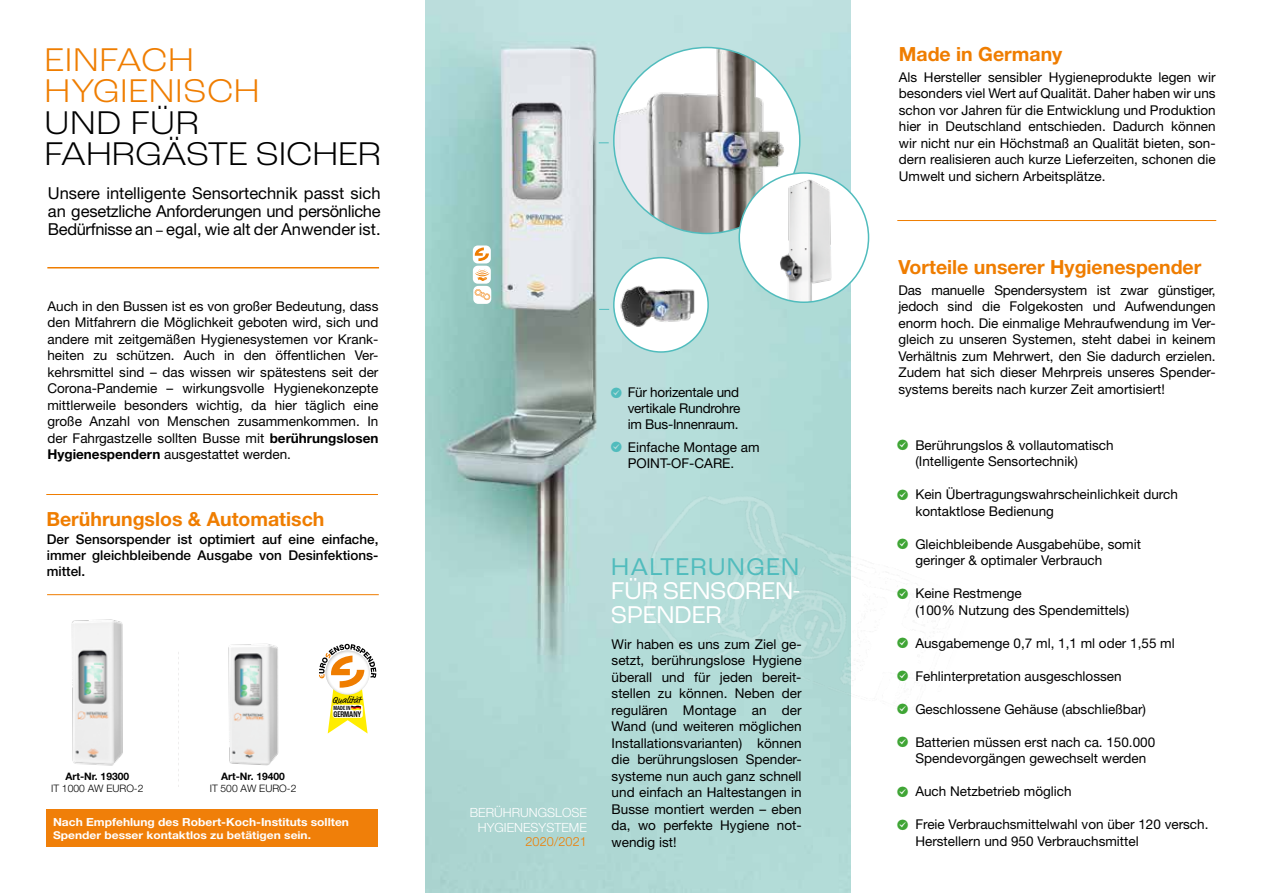
<style>
.page{position:relative;width:1263px;height:893px;background:#fff}
.page>*{position:absolute;margin:0;border:0;box-sizing:border-box;transform-origin:0 0}
.t1{font:300 34.5px/31.5px "Roc Grotesk";letter-spacing:-.02em;color:#000;scale:1.08 1}
.t2{font:300 34.5px/31.5px "Roc Grotesk";color:#ef7d00;scale:1.08 1}
.t3{font:25.5px/24px "Roc Grotesk";letter-spacing:-.025em;color:#fff}
.t4{font:25.5px "Roc Grotesk";letter-spacing:.03em;color:#50bcbd}
.t5{font:700 19.5px "Helvetica Neue LT Std";color:#ef7d00}
.t6{font:16.5px/18px "Helvetica Neue LT Std";letter-spacing:-.02em;color:#000;text-align:justify}
.t7{font:13.5px/16.5px "Helvetica Neue LT Std";color:#000}
.t8{font:500 13.5px/15.9px "Helvetica Neue LT Std";color:#000;text-align:justify}
.t9{font:300 12.6px/14.5px "Helvetica Neue LT Std";color:#fff;text-align:right}
.t10{font:300 12.6px "Helvetica Neue LT Std";letter-spacing:.01em;color:#ef7d00}
.t11{font:700 11.1px "Helvetica Neue LT Std";color:#fff;scale:1.08 1}
.t12{font:700 10.8px "Helvetica Neue LT Std";color:#fff;scale:1.11 1}
.t13{font:300 10.35px "Helvetica Neue LT Std";color:#000}
.t14{font:700 10.35px "Helvetica Neue LT Std";color:#000}
.t15{font:9.75px "Market Pro";color:#000}
.t16{font:500 condensed 8.7px "Roc Grotesk";color:#000}
.t17{font:500 condensed 6.3px "Roc Grotesk";color:#000}
.s1{font-size:13.5px}
.s2{font-weight:700}
</style>
<div class="page">
<img style="left:425px;top:0;width:425px;height:893px">
<img style="left:613px;top:447px;width:305px;height:320px">
<hr style="left:47px;top:267px;width:332px;height:1px;background:#ef7d00">
<hr style="left:46px;top:494px;width:332px;height:1px;background:#ef7d00">
<div style="left:473px;top:286px;width:18px;height:18px;background:#fff;border-radius:5px"></div>
<svg style="left:474px;top:288px;width:17px;height:12px"></svg>
<svg style="left:473px;top:245px;width:18px;height:18px"></svg>
<svg style="left:475px;top:247px;width:14px;height:14px"></svg>
<div style="left:473px;top:266px;width:18px;height:18px;background:#fff;border-radius:5px"></div>
<svg style="left:475px;top:269px;width:15px;height:12px"></svg>
<hr style="left:47px;top:594px;width:332px;height:1px;background:#ef7d00">
<div style="left:46px;top:809px;width:332px;height:38px;background:#f07f09"></div>
<img style="left:71px;top:619px;width:52px;height:147px">
<img style="left:228px;top:643px;width:51px;height:123px">
<hr style="left:897px;top:220px;width:319px;height:1px;background:#ef7d00">
<img style="left:614px;top:48px;width:174px;height:185px">
<div style="left:739px;top:173px;width:129px;height:129px;background:#fff;border-radius:50%"></div>
<img style="left:766px;top:179px;width:81px;height:123px">
<div style="left:614px;top:258px;width:94px;height:94px;background:#fff;border-radius:50%"></div>
<img style="left:614px;top:269px;width:91px;height:73px">
<div style="left:613px;top:257px;width:96px;height:96px;border:2px solid #50bcbd;border-radius:50%"></div>
<svg style="left:319px;top:644px;width:57px;height:89px"></svg>
<svg style="left:897px;top:447px;width:11px;height:3px"></svg>
<svg style="left:897px;top:489px;width:11px;height:11px"></svg>
<svg style="left:897px;top:539px;width:11px;height:10px"></svg>
<svg style="left:897px;top:588px;width:11px;height:11px"></svg>
<svg style="left:897px;top:638px;width:11px;height:10px"></svg>
<svg style="left:897px;top:671px;width:11px;height:10px"></svg>
<svg style="left:897px;top:704px;width:11px;height:10px"></svg>
<svg style="left:897px;top:737px;width:11px;height:10px"></svg>
<svg style="left:611px;top:387px;width:11px;height:11px"></svg>
<svg style="left:611px;top:442px;width:11px;height:10px"></svg>
<h1 class="t2" style="left:44px;top:44px;width:201px">EINFACH<br>HYGIENISCH</h1>
<h1 class="t1" style="left:44px;top:107px;width:314px">UND FÜR<br>FAHRGÄSTE SICHER</h1>
<p class="t6" style="left:48px;top:184px;width:334px">Unsere intelligente Sensortechnik passt sich an gesetzliche Anforderungen und persönliche Bedürfnisse an <span class="s1">–</span> egal, wie alt der Anwender ist.</p>
<p class="t7" style="left:47px;top:297px;width:333px;text-align:justify">Auch in den Bussen ist es von großer Bedeutung, dass den Mitfahrern die Möglichkeit geboten wird, sich und andere mit zeitgemäßen Hygienesystemen vor Krank&shy;heiten zu schützen. Auch in den öffentlichen Ver&shy;kehrsmittel sind – das wissen wir spätestens seit der Corona-Pandemie – wirkungsvolle Hygienekonzepte mittlerweile besonders wichtig, da hier täglich eine große Anzahl von Menschen zusammenkommen. In der Fahrgastzelle sollten Busse mit <span class="s2">berührungslosen Hygienespendern</span> ausgestattet werden.</p>
<h3 class="t5" style="left:46px;top:507px;width:280px">Berührungslos &amp; Automatisch</h3>
<p class="t8" style="left:47px;top:531px;width:333px">Der Sensorspender ist optimiert auf eine einfache, immer gleichbleibende Ausgabe von Desinfektions&shy;mittel.</p>
<p class="t14" style="left:65px;top:770px;width:65px">Art-Nr. 19300</p>
<p class="t13" style="left:51px;top:782px;width:94px">IT 1000 AW EURO-2</p>
<p class="t14" style="left:221px;top:770px;width:65px">Art-Nr. 19400</p>
<p class="t13" style="left:210px;top:782px;width:88px">IT 500 AW EURO-2</p>
<p class="t15" style="left:332px;top:693px;width:30px">Qualität</p>
<p class="t17" style="left:334px;top:704px;width:18px">MADE IN</p>
<p class="t16" style="left:334px;top:709px;width:29px">GERMANY</p>
<p class="t11" style="left:53px;top:815px;width:275px">Nach Empfehlung des Robert-Koch-Instituts sollten</p>
<p class="t12" style="left:53px;top:828px;width:234px">Spender besser kontaktlos zu betätigen sein.</p>
<p class="t7" style="left:628px;top:384px;width:114px;line-height:15.9px;text-align:justify">Für horizentale und vertikale Rundrohre im Bus-Innenraum.</p>
<p class="t7" style="left:628px;top:439px;width:133px;line-height:15.9px">Einfache Montage am<br>POINT-OF-CARE.</p>
<p class="t9" style="left:470px;top:805px;width:119px">BERÜHRUNGSLOSE<br>HYGIENESYSTEME</p>
<p class="t10" style="left:525px;top:834px;width:63px">2020/2021</p>
<h2 class="t4" style="left:611px;top:552px;width:190px">HALTERUNGEN</h2>
<h2 class="t3" style="left:611px;top:579px;width:191px">FÜR SENSOREN-<br>SPENDER</h2>
<p class="t7" style="left:612px;top:636px;width:191px;text-align:justify">Wir haben es uns zum Ziel ge&shy;setzt, berührungslose Hygiene überall und für jeden bereit&shy;stellen zu können. Neben der regulären Montage an der Wand (und weiteren möglichen Installationsvarianten) können die berührungslosen Spender&shy;systeme nun auch ganz schnell und einfach an Haltestangen in Busse montiert werden – eben da, wo perfekte Hygiene not&shy;wendig ist!</p>
<h3 class="t5" style="left:899px;top:42px;width:165px">Made in Germany</h3>
<p class="t7" style="left:899px;top:68px;width:318px;text-align:justify">Als Hersteller sensibler Hygieneprodukte legen wir besonders viel Wert auf Qualität. Daher haben wir uns schon vor Jahren für die Entwicklung und Produktion hier in Deutschland entschieden. Dadurch können wir nicht nur ein Höchstmaß an Qualität bieten, son&shy;dern realisieren auch kurze Lieferzeiten, schonen die Umwelt und sichern Arbeitsplätze.</p>
<h3 class="t5" style="left:898px;top:255px;width:304px">Vorteile unserer Hygienespender</h3>
<p class="t7" style="left:898px;top:281px;width:319px;text-align:justify">Das manuelle Spendersystem ist zwar günstiger, jedoch sind die Folgekosten und Aufwendungen enorm hoch. Die einmalige Mehraufwendung im Ver&shy;gleich zu unseren Systemen, steht dabei in keinem Verhältnis zum Mehrwert, den Sie dadurch erzielen.<br>Zudem hat sich dieser Mehrpreis unseres Spender&shy;systems bereits nach kurzer Zeit amortisiert!</p>
<p class="t7" style="left:915px;top:436px;width:200px">Berührungslos &amp; vollautomatisch (Intelligente Sensortechnik)</p>
<p class="t7" style="left:915px;top:486px;width:264px">Kein Übertragungswahrscheinlichkeit durch kontaktlose Bedienung</p>
<p class="t7" style="left:915px;top:535px;width:227px">Gleichbleibende Ausgabehübe, somit geringer &amp; optimaler Verbrauch</p>
<p class="t7" style="left:915px;top:585px;width:215px">Keine Restmenge<br>(100% Nutzung des Spendemittels)</p>
<p class="t7" style="left:915px;top:634px;width:261px">Ausgabemenge 0,7 ml, 1,1 ml oder 1,55 ml</p>
<p class="t7" style="left:915px;top:667px;width:208px">Fehlinterpretation ausgeschlossen</p>
<p class="t7" style="left:915px;top:700px;width:232px">Geschlossene Gehäuse (abschließbar)</p>
<p class="t7" style="left:915px;top:733px;width:241px">Batterien müssen erst nach ca. 150.000<br>Spendevorgängen gewechselt werden</p>
<p class="t7" style="left:915px;top:783px;width:158px">Auch Netzbetrieb möglich</p>
<p class="t7" style="left:915px;top:816px;width:295px">Freie Verbrauchsmittelwahl von über 120 versch.<br>Herstellern und 950 Verbrauchsmittel</p>
</div>
